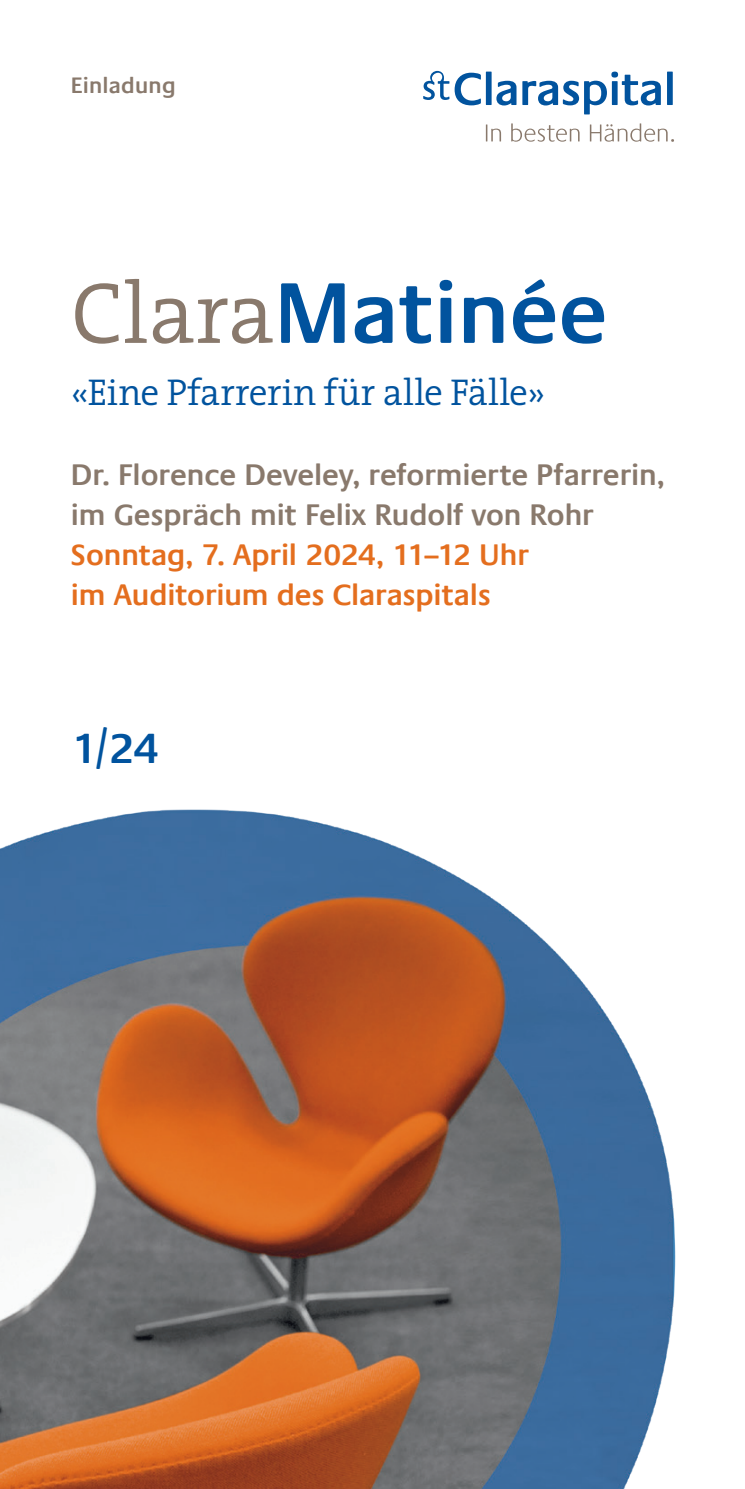
<style>
.page{position:relative;width:745px;height:1489px;background:#fff}
.page>*{position:absolute;margin:0;border:0;box-sizing:border-box;transform-origin:0 0}
.t1{font:600 87.5px "Praxis Com";color:#01539e}
.t2{font:600 42.5px "Praxis Com";color:#01539e}
.t3{font:300 37.5px "The Serif";letter-spacing:.005em;color:#01539e}
.t4{font:600 30px/40px "Praxis Com";letter-spacing:-.005em;color:#89796c}
.t5{font:600 30px/40px "Praxis Com";letter-spacing:-.005em;color:#e46e1e}
.t6{font:600 22.5px "Praxis Com";letter-spacing:.01em;color:#89796c}
.s1{font-family:"The Serif";font-weight:300;color:#89796c}
</style>
<div class="page">
<svg style="left:485px;top:124px;width:15px;height:17px"></svg>
<svg style="left:511px;top:123px;width:68px;height:19px"></svg>
<svg style="left:589px;top:123px;width:84px;height:19px"></svg>
<div style="left:485px;top:72px;width:6px;height:33px;background:#01539e"></div>
<div style="left:666px;top:72px;width:6px;height:33px;background:#01539e"></div>
<svg style="left:496px;top:81px;width:20px;height:24px"></svg>
<svg style="left:522px;top:72px;width:138px;height:42px"></svg>
<svg style="left:423px;top:71px;width:57px;height:34px"></svg>
<img style="left:0;top:809px;width:676px;height:679px">
<p class="t6" style="left:71px;top:72px;width:106px">Einladung</p>
<h1 class="t1" style="left:71px;top:261px;width:538px"><span class="s1">Clara</span>Matinée</h1>
<p class="t3" style="left:71px;top:361px;width:476px">«Eine Pfarrerin für alle Fälle»</p>
<p class="t4" style="left:71px;top:454px;width:595px">Dr. Florence Develey, reformierte Pfarrerin, im Gespräch mit Felix Rudolf von Rohr</p>
<p class="t5" style="left:71px;top:534px;width:459px">Sonntag, 7. April 2024, 11–12 Uhr im Auditorium des Claraspitals</p>
<h2 class="t2" style="left:71px;top:723px;width:90px">1/24</h2>
</div>
